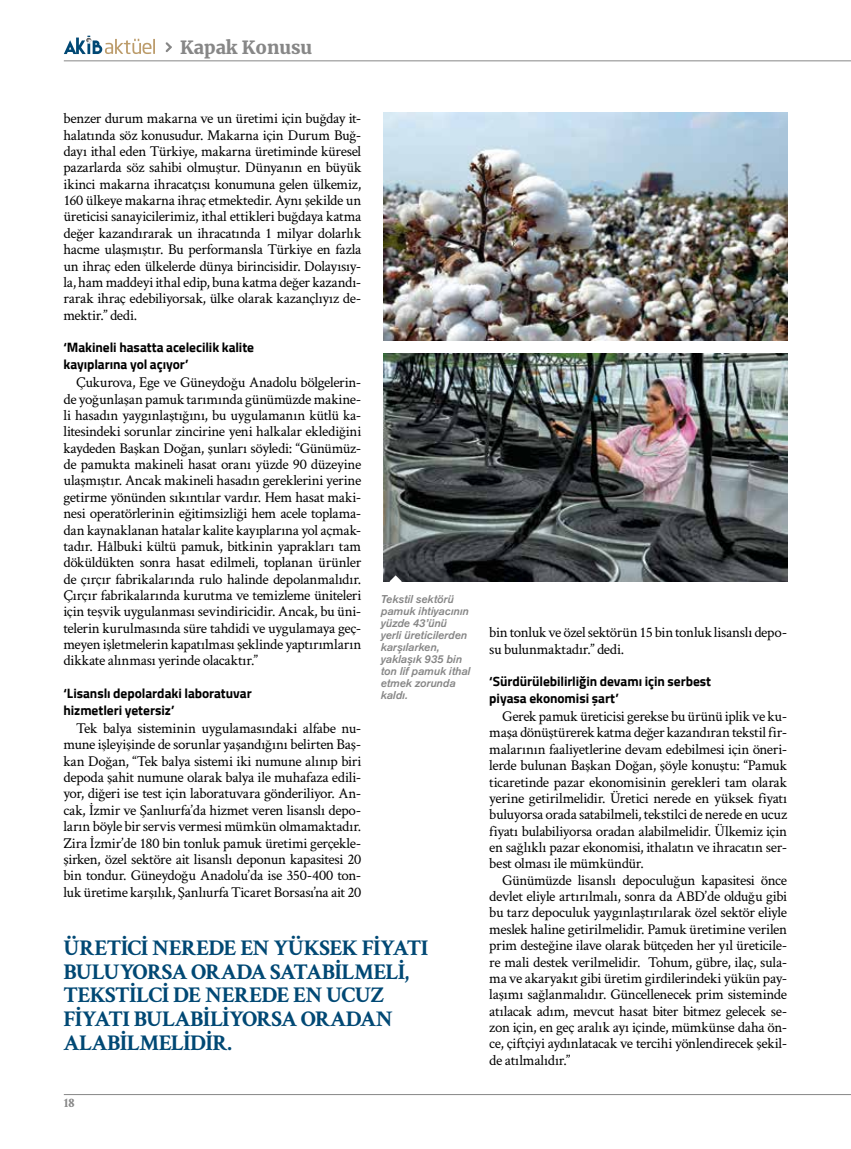
<style>
.page{position:relative;width:851px;height:1149px;background:#fff}
.page>*{position:absolute;margin:0;border:0;box-sizing:border-box;transform-origin:0 0}
.t1{font:700 22.5px/23.9px "Crimson Text";letter-spacing:-.04em;color:#004874}
.t2{font:900 18px "Merriweather";color:#878787}
.t3{font:15px/16.4px "Crimson Text";letter-spacing:-.015em;color:#000;text-align:justify}
.t4{font:700 13.5px/16.4px "Titillium Web";letter-spacing:-.005em;color:#000}
.t5{font:700 13.5px "Crimson Text";color:#878787}
.t6{font:italic 500 11.25px/12px "Akzidenz Grotesk";letter-spacing:-.005em;color:#878787}
</style>
<div class="page">
<svg style="left:64px;top:36px;width:91px;height:18px"></svg>
<svg style="left:165px;top:42px;width:7px;height:10px"></svg>
<hr style="left:64px;top:1093px;width:786px;height:1px;background:#878787">
<hr style="left:64px;top:60px;width:786px;height:1px;background:#878787">
<img style="left:383px;top:113px;width:404px;height:227px">
<img style="left:383px;top:354px;width:404px;height:227px">
<svg style="left:389px;top:575px;width:12px;height:7px"></svg>
<p class="t2" style="left:180px;top:35px;width:133px">Kapak Konusu</p>
<p class="t3" style="left:63px;top:110px;width:299px">benzer durum makarna ve un üretimi için buğday it&shy;halatında söz konusudur. Makarna için Durum Buğ&shy;dayı ithal eden Türkiye, makarna üretiminde küresel pazarlarda söz sahibi olmuştur. Dünyanın en büyük ikinci makarna ihracatçısı konumuna gelen ülkemiz, 160 ülkeye makarna ihraç etmektedir. Aynı şekilde un üreticisi sanayicilerimiz, ithal ettikleri buğdaya katma değer kazandırarak un ihracatında 1 milyar dolarlık hacme ulaşmıştır. Bu performansla Türkiye en fazla un ihraç eden ülkelerde dünya birincisidir. Dolayısıy&shy;la, ham maddeyi ithal edip, buna katma değer kazandı&shy;rarak ihraç edebiliyorsak, ülke olarak kazançlıyız de&shy;mektir.” dedi.</p>
<p class="t4" style="left:63px;top:338px;width:192px">‘Makineli hasatta acelecilik kalite kayıplarına yol açıyor’</p>
<p class="t3" style="left:63px;top:373px;width:299px;text-indent:13px">Çukurova, Ege ve Güneydoğu Anadolu bölgelerin&shy;de yoğunlaşan pamuk tarımında günümüzde makine&shy;li hasadın yaygınlaştığını, bu uygulamanın kütlü ka&shy;litesindeki sorunlar zincirine yeni halkalar eklediğini kaydeden Başkan Doğan, şunları söyledi: “Günümüz&shy;de pamukta makineli hasat oranı yüzde 90 düzeyine ulaşmıştır. Ancak makineli hasadın gereklerini yerine getirme yönünden sıkıntılar vardır. Hem hasat maki&shy;nesi operatörlerinin eğitimsizliği hem acele toplama&shy;dan kaynaklanan hatalar kalite kayıplarına yol açmak&shy;tadır. Hâlbuki kültü pamuk, bitkinin yaprakları tam döküldükten sonra hasat edilmeli, toplanan ürünler de çırçır fabrikalarında rulo halinde depolanmalıdır.<br>Çırçır fabrikalarında kurutma ve temizleme üniteleri için teşvik uygulanması sevindiricidir. Ancak, bu üni&shy;telerin kurulmasında süre tahdidi ve uygulamaya geç&shy;meyen işletmelerin kapatılması şeklinde yaptırımların dikkate alınması yerinde olacaktır.”</p>
<p class="t4" style="left:63px;top:684px;width:190px">‘Lisanslı depolardaki laboratuvar hizmetleri yetersiz’</p>
<p class="t3" style="left:63px;top:719px;width:299px;text-indent:13px">Tek balya sisteminin uygulamasındaki alfabe nu&shy;mune işleyişinde de sorunlar yaşandığını belirten Baş&shy;kan Doğan, “Tek balya sistemi iki numune alınıp biri depoda şahit numune olarak balya ile muhafaza edili&shy;yor, diğeri ise test için laboratuvara gönderiliyor. An&shy;cak, İzmir ve Şanlıurfa’da hizmet veren lisanslı depo&shy;ların böyle bir servis vermesi mümkün olmamaktadır.<br>Zira İzmir’de 180 bin tonluk pamuk üretimi gerçekle&shy;şirken, özel sektöre ait lisanslı deponun kapasitesi 20 bin tondur. Güneydoğu Anadolu’da ise 350-400 ton&shy;luk üretime karşılık, Şanlıurfa Ticaret Borsası’na ait 20</p>
<h1 class="t1" style="left:63px;top:934px;width:366px">ÜRETICI NEREDE EN YÜKSEK FIYATI<br>BULUYORSA ORADA SATABILMELI,<br>TEKSTILCI DE NEREDE EN UCUZ<br>FIYATI BULABILIYORSA ORADAN<br>ALABILMELIDIR.</h1>
<p class="t6" style="left:381px;top:593px;width:91px">Tekstil sektörü pamuk ihtiyacının yüzde 43’ünü<br>yerli üreticilerden karşılarken, yaklaşık 935 bin ton lif pamuk ithal etmek zorunda kaldı.</p>
<p class="t5" style="left:64px;top:1094px;width:12px">18</p>
<p class="t3" style="left:489px;top:623px;width:299px">bin tonluk ve özel sektörün 15 bin tonluk lisanslı depo&shy;su bulunmaktadır.” dedi.</p>
<p class="t4" style="left:489px;top:672px;width:223px">‘Sürdürülebilirliğin devamı için serbest piyasa ekonomisi şart’</p>
<p class="t3" style="left:489px;top:707px;width:299px;text-indent:13px">Gerek pamuk üreticisi gerekse bu ürünü iplik ve ku&shy;maşa dönüştürerek katma değer kazandıran tekstil fir&shy;malarının faaliyetlerine devam edebilmesi için öneri&shy;lerde bulunan Başkan Doğan, şöyle konuştu: “Pamuk ticaretinde pazar ekonomisinin gerekleri tam olarak yerine getirilmelidir. Üretici nerede en yüksek fiyatı buluyorsa orada satabilmeli, tekstilci de nerede en ucuz fiyatı bulabiliyorsa oradan alabilmelidir. Ülkemiz için en sağlıklı pazar ekonomisi, ithalatın ve ihracatın ser&shy;best olması ile mümkündür.</p>
<p class="t3" style="left:489px;top:870px;width:299px;text-indent:13px">Günümüzde lisanslı depoculuğun kapasitesi önce devlet eliyle artırılmalı, sonra da ABD’de olduğu gibi bu tarz depoculuk yaygınlaştırılarak özel sektör eliyle meslek haline getirilmelidir. Pamuk üretimine verilen prim desteğine ilave olarak bütçeden her yıl üreticile&shy;re mali destek verilmelidir. Tohum, gübre, ilaç, sula&shy;ma ve akaryakıt gibi üretim girdilerindeki yükün pay&shy;laşımı sağlanmalıdır. Güncellenecek prim sisteminde atılacak adım, mevcut hasat biter bitmez gelecek se&shy;zon için, en geç aralık ayı içinde, mümkünse daha ön&shy;ce, çiftçiyi aydınlatacak ve tercihi yönlendirecek şekil&shy;de atılmalıdır.”</p>
</div>
